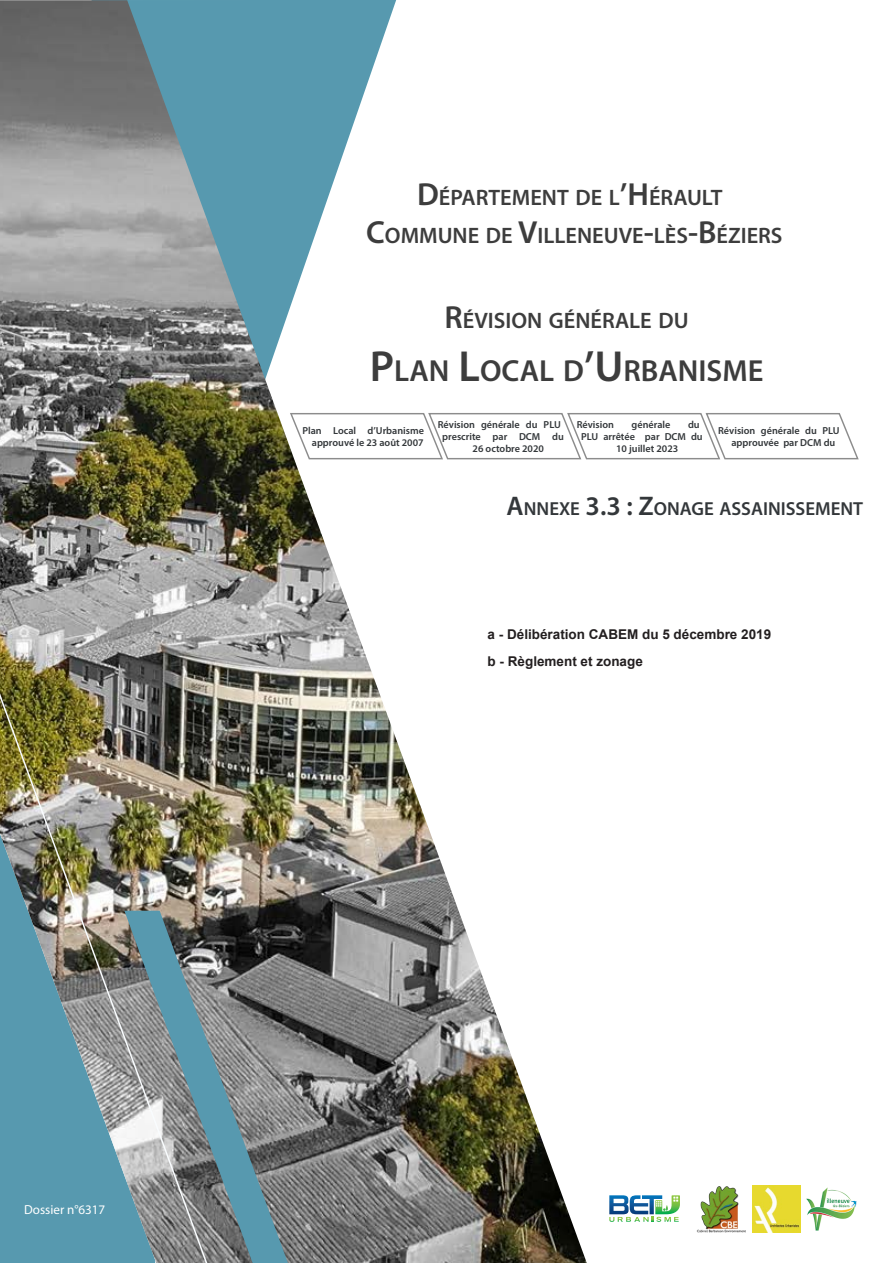
<style>
.page{position:relative;width:893px;height:1263px;background:#fff}
.page>*{position:absolute;margin:0;border:0;box-sizing:border-box;transform-origin:0 0}
.t1{font:600 30.6px "Myriad Pro";color:#3d3d3d}
.t2{font:600 22.35px/38.4px "Myriad Pro";color:#3d3d3d;text-align:center}
.corps_de_texte_1{font:600 18.9px "Myriad Pro";color:#33373a}
.corps_de_texte_3{font:700 13.5px "Arial";color:#231f20}
.t3{font:13.05px "Myriad Pro";color:#fff}
.t4{font:600 10.2px/12.1px "Myriad Pro";color:#33373a;text-align:right}
.s1{font-size:31.95px}
.s2{font-size:43.65px}
.s3{font-size:27px}
</style>
<div class="page">
<img style="left:0;top:0;width:587px;height:1263px">
<svg style="left:289px;top:412px;width:570px;height:49px"></svg>
<svg style="left:609px;top:1195px;width:71px;height:27px"></svg>
<img style="left:806px;top:1187px;width:51px;height:44px">
<img style="left:696px;top:1186px;width:50px;height:47px">
<img style="left:752px;top:1185px;width:48px;height:48px">
<img style="left:0;top:458px;width:286px;height:805px">
<h2 class="t2" style="left:366px;top:178px;width:418px"><span class="s1">D</span>ÉPARTEMENT DE L<span class="s1">’H</span>ÉRAULT<br><span class="s1">C</span>OMMUNE DE <span class="s1">V</span>ILLENEUVE<span class="s1">-</span>LÈS<span class="s1">-B</span>ÉZIERS</h2>
<h2 class="t2" style="left:444px;top:301px;width:246px"><span class="s1">R</span>ÉVISION GÉNÉRALE DU</h2>
<h1 class="t1" style="left:370px;top:351px;width:395px"><span class="s2">P</span>LAN <span class="s2">L</span>OCAL D<span class="s2">’U</span>RBANISME</h1>
<p class="t4" style="left:302px;top:424px;width:123px">Plan Local d’Urbanisme approuvé le 23 août 2007</p>
<p class="t4" style="left:438px;top:418px;width:125px">Révision générale du PLU</p>
<p class="t4" style="left:442px;top:430px;width:123px">prescrite par DCM du</p>
<p class="t4" style="left:473px;top:443px;width:73px">26 octobre 2020</p>
<p class="t4" style="left:577px;top:418px;width:39px">Révision</p>
<p class="t4" style="left:632px;top:418px;width:40px">générale</p>
<p class="t4" style="left:688px;top:418px;width:13px">du</p>
<p class="t4" style="left:581px;top:430px;width:123px">PLU arrêtée par DCM du</p>
<p class="t4" style="left:616px;top:443px;width:64px">10 juillet 2023</p>
<p class="t4" style="left:731px;top:424px;width:110px;text-align:left;text-indent:-13px">Révision générale du PLU approuvée par DCM du</p>
<p class="corps_de_texte_1" style="left:507px;top:496px;width:358px"><span class="s3">A</span>NNEXE <span class="s3">3.3 : Z</span>ONAGE ASSAINISSEMENT</p>
<p class="corps_de_texte_3" style="left:488px;top:625px;width:285px">a - Délibération CABEM du 5 décembre 2019</p>
<p class="corps_de_texte_3" style="left:488px;top:652px;width:157px">b - Règlement et zonage</p>
<p class="t3" style="left:24px;top:1201px;width:83px">Dossier n°6317</p>
</div>
